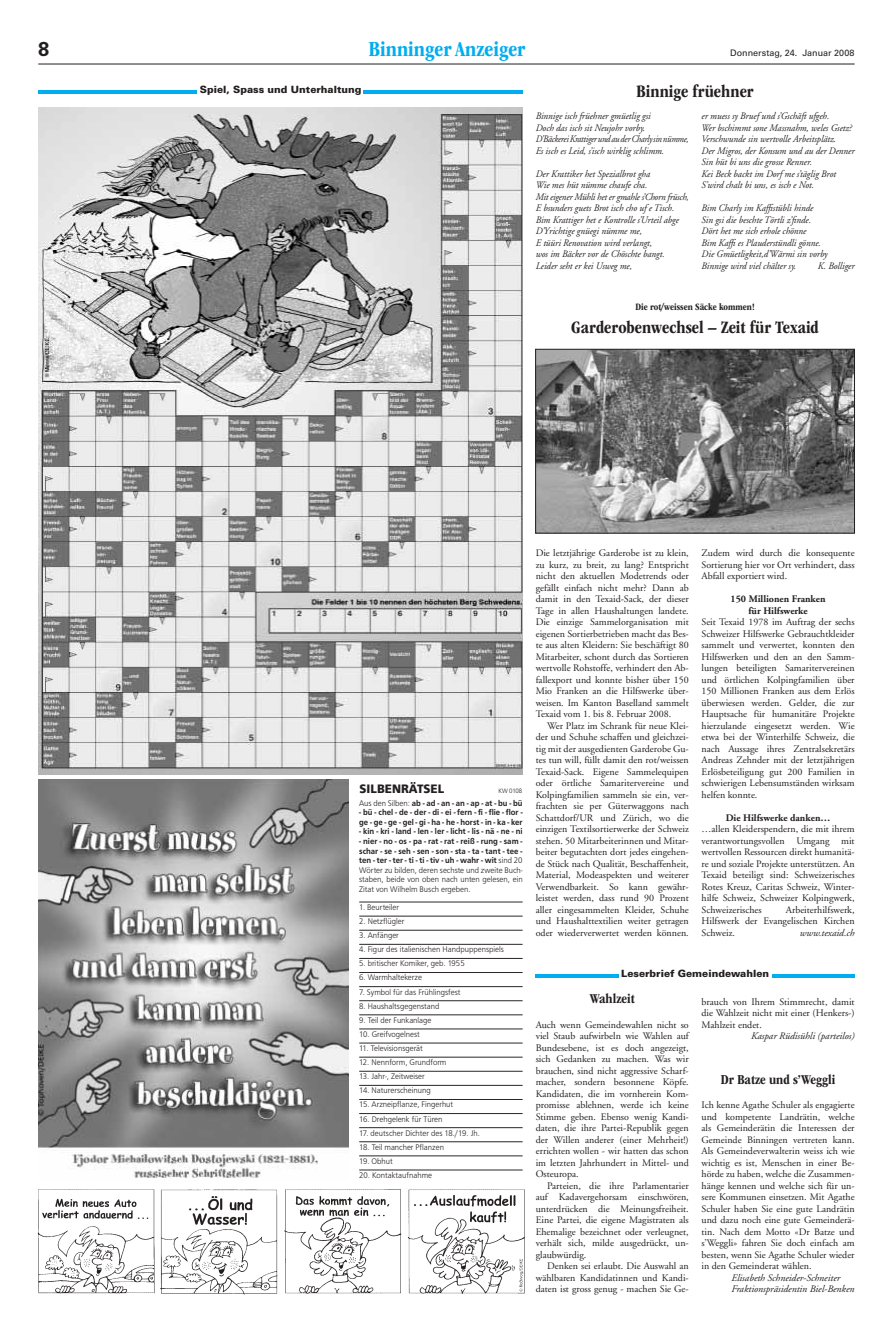
<style>
.page{position:relative;width:893px;height:1332px;background:#fff}
.page>*{position:absolute;margin:0;border:0;box-sizing:border-box;transform-origin:0 0}
.t1{font:700 condensed 22px "ITC Garamond Std";color:#00adef}
.t2{font:700 20px "Univers LT Std";color:#231f1f}
.t3{font:700 condensed 18px "ITC Garamond Std";color:#231f1f}
.t4{font:700 condensed 14px "ITC Garamond Std";color:#231f1f}
.t5{font:800 12.7px "Front Page";color:#231f1f;scale:.96 1}
.t6{font:10px/11.5px "Adobe Garamond";color:#231f1f;text-align:justify}
.t7{font:italic 10px/11.5px "Adobe Garamond";color:#231f1f;scale:.93 1}
.t8{font:italic 10px/11.5px "Adobe Garamond";color:#231f1f}
.t9{font:700 10px/11.5px "Adobe Garamond";color:#231f1f;text-align:center}
.t10{font:900 10px "Univers LT Std";color:#231f1f}
.t11{font:700 condensed 10px "ITC Garamond Std";color:#231f1f}
.t12{font:9px "Univers LT Std";color:#231f1f}
.t13{font:300 8.5px/9.6px "Front Page";color:#231f1f;text-align:justify;scale:.96 1}
.t14{font:700 8.5px/9.6px "Front Page";color:#231f1f;scale:.96 1}
.t15{font:300 6.6px "Front Page";letter-spacing:-.025em;color:#231f1f;scale:.96 1}
.s1{font-weight:300}
.s2{font-weight:700}
</style>
<div class="page">
<hr style="left:38px;top:64px;width:817px;height:1px;background:#231f1f">
<hr style="left:772px;top:974px;width:83px;height:4px;background:#00adef">
<hr style="left:536px;top:974px;width:83px;height:4px;background:#00adef">
<img style="left:537px;top:351px;width:316px;height:180px">
<div style="left:535px;top:349px;width:320px;height:184px;border:1px solid #231f1f"></div>
<hr style="left:364px;top:90px;width:159px;height:3px;background:#00adef">
<hr style="left:38px;top:90px;width:159px;height:3px;background:#00adef">
<img style="left:38px;top:108px;width:485px;height:667px">
<img style="left:37px;top:1189px;width:488px;height:106px">
<img style="left:38px;top:779px;width:311px;height:399px">
<svg style="left:359px;top:901px;width:164px;height:270px"></svg>
<h2 class="t2" style="left:38px;top:42px;width:13px">8</h2>
<h1 class="t1" style="left:369px;top:41px;width:158px">Binninger Anzeiger</h1>
<p class="t12" style="left:730px;top:50px;width:126px">Donnerstag, 24. Januar 2008</p>
<p class="t10" style="left:200px;top:86px;width:163px">Spiel, Spass und Unterhaltung</p>
<h3 class="t3" style="left:637px;top:85px;width:119px">Binnige früehner</h3>
<p class="t7" style="left:702px;top:111px;width:166px">er muess sy Bruef und s’Gschäft ufgeh.<br>Wer bschimmt sone Massnahm, weles Gsetz?<br>Verschwunde sin wertvolle Arbeitsplätz.<br>Der Migros, der Konsum und au der Denner Sin hüt bi uns die grosse Renner.<br>Kei Beck backt im Dorf me s’täglig Brot S’wird chalt bi uns, es isch e Not.</p>
<p class="t7" style="left:702px;top:203px;width:137px">Bim Charly im Kaffistübli hinde<br>Sin gsi die beschte Törtli z’finde.<br>Dört het me sich erhole chönne<br>Bim Kaffies Plauderstündli gönne.<br>Die Gmüetligkeit,d’Wärmi sin vorby Binnige wird viel chälter sy.</p>
<p class="t7" style="left:536px;top:111px;width:166px">Binnige isch früehner gmüetlig gsi<br>Doch das isch sit Neujohr vorby.<br>D’Bäckerei Krattiger und au der Charly sin nümme, Es isch es Leid, s’isch wirklig schlimm.</p>
<p class="t7" style="left:536px;top:169px;width:166px">Der Krattiker het Spezialbrot gha<br>Wie mes hüt nümme chaufe cha.<br>Mit eigener Mühli het er gmahle s’Chorn früsch, E bsunders guets Brot isch cho uf e Tisch.<br>Bim Krattiger het e Kontrolle s’Urteil abge D’Yrichtige gnüegi nümme me,<br>E tüüri Renovation wird verlangt,<br>wos im Bäcker vor de Chöschte bangt.<br>Leider seht er kei Usweg me,</p>
<p class="t7" style="left:818px;top:261px;width:41px">K. Bolliger</p>
<p class="t11" style="left:635px;top:303px;width:121px">Die rot/weissen Säcke kommen!</p>
<h3 class="t3" style="left:571px;top:320px;width:249px">Garderobenwechsel – Zeit für Texaid</h3>
<p class="t5" style="left:360px;top:784px;width:90px">SILBENRÄTSEL</p>
<p class="t15" style="left:498px;top:788px;width:26px">KW 0108</p>
<p class="t14" style="left:359px;top:799px;width:172px"><span class="s1">Aus den Silben:</span> ab - ad - an - an - ap - at - bu - bü</p>
<p class="t14" style="left:359px;top:808px;width:172px">- bü - chel - de - der - di - ei - fern - fi - flie - flor - ge - ge - ge - gel - gi - ha - he - horst - in - ka - ker</p>
<p class="t14" style="left:359px;top:828px;width:172px">- kin - kri - land - len - ler - licht - lis - nä - ne - ni</p>
<p class="t13" style="left:359px;top:837px;width:172px"><span class="s2">- nier - no - os - pa - rat - rat - reiß - rung - sam - schar - se - seh - sen - son - sta - ta - tant - tee - ten - ter - ter - ti - ti - tiv - uh - wahr - wit</span> sind 20<br>Wörter zu bilden, deren sechste und zweite Buch&shy;staben, beide von oben nach unten gelesen, ein Zitat von Wilhelm Busch ergeben.</p>
<p class="t13" style="left:359px;top:903px;width:43px">1. Beurteiler</p>
<p class="t13" style="left:359px;top:917px;width:49px">2. Netzflügler</p>
<p class="t13" style="left:359px;top:931px;width:43px">3. Anfänger</p>
<p class="t13" style="left:359px;top:945px;width:152px">4. Figur des italienischen Handpuppenspiels</p>
<p class="t13" style="left:359px;top:959px;width:111px">5. britischer Komiker, geb. 1955</p>
<p class="t13" style="left:359px;top:974px;width:67px">6. Warmhaltekerze</p>
<p class="t13" style="left:359px;top:988px;width:107px">7. Symbol für das Frühlingsfest</p>
<p class="t13" style="left:359px;top:1002px;width:85px">8. Haushaltsgegenstand</p>
<p class="t13" style="left:359px;top:1016px;width:77px">9. Teil der Funkanlage</p>
<p class="t13" style="left:359px;top:1030px;width:65px">10. Greifvogelnest</p>
<p class="t13" style="left:359px;top:1044px;width:68px">11. Televisionsgerät</p>
<p class="t13" style="left:359px;top:1058px;width:92px">12. Nennform, Grundform</p>
<p class="t13" style="left:359px;top:1072px;width:70px">13. Jahr-, Zeitweiser</p>
<p class="t13" style="left:359px;top:1086px;width:76px">14. Naturerscheinung</p>
<p class="t13" style="left:359px;top:1100px;width:99px">15. Arzneipflanze, Fingerhut</p>
<p class="t13" style="left:359px;top:1115px;width:88px">16. Drehgelenk für Türen</p>
<p class="t13" style="left:359px;top:1129px;width:127px">17. deutscher Dichter des 18./19. Jh.</p>
<p class="t13" style="left:359px;top:1143px;width:90px">18. Teil mancher Pflanzen</p>
<p class="t13" style="left:359px;top:1157px;width:37px">19. Obhut</p>
<p class="t13" style="left:359px;top:1171px;width:78px">20. Kontaktaufnahme</p>
<p class="t6" style="left:536px;top:548px;width:155px">Die letztjährige Garderobe ist zu klein, zu kurz, zu breit, zu lang? Entspricht nicht den aktuellen Modetrends oder gefällt einfach nicht mehr? Dann ab damit in den Texaid-Sack, der dieser Tage in allen Haushaltungen landete.<br>Die einzige Sammelorganisation mit eigenen Sortierbetrieben macht das Bes&shy;te aus alten Kleidern: Sie beschäftigt 80<br>Mitarbeiter, schont durch das Sortieren wertvolle Rohstoffe, verhindert den Ab&shy;fallexport und konnte bisher über 150<br>Mio Franken an die Hilfswerke über&shy;weisen. Im Kanton Baselland sammelt Texaid vom 1. bis 8. Februar 2008.</p>
<p class="t6" style="left:536px;top:721px;width:155px;text-indent:11px">Wer Platz im Schrank für neue Klei&shy;der und Schuhe schaffen und gleichzei&shy;tig mit der ausgedienten Garderobe Gu&shy;tes tun will, füllt damit den rot/weissen Texaid-Sack. Eigene Sammelequipen oder örtliche Samaritervereine und Kolpingfamilien sammeln sie ein, ver&shy;frachten sie per Güterwaggons nach Schattdorf/UR und Zürich, wo die einzigen Textilsortierwerke der Schweiz stehen. 50 Mitarbeiterinnen und Mitar&shy;beiter begutachten dort jedes eingehen&shy;de Stück nach Qualität, Beschaffenheit, Material, Modeaspekten und weiterer Verwendbarkeit. So kann gewähr&shy;leistet werden, dass rund 90 Prozent aller eingesammelten Kleider, Schuhe und Haushalttextilien weiter getragen oder wiederverwertet werden können.</p>
<p class="t6" style="left:702px;top:548px;width:155px">Zudem wird durch die konsequente Sortierung hier vor Ort verhindert, dass Abfall exportiert wird.</p>
<p class="t9" style="left:731px;top:594px;width:97px">150 Millionen Franken für Hilfswerke</p>
<p class="t6" style="left:702px;top:617px;width:155px">Seit Texaid 1978 im Auftrag der sechs Schweizer Hilfswerke Gebrauchtkleider sammelt und verwertet, konnten den Hilfswerken und den an den Samm&shy;lungen beteiligten Samaritervereinen und örtlichen Kolpingfamilien über 150 Millionen Franken aus dem Erlös überwiesen werden. Gelder, die zur Hauptsache für humanitäre Projekte hierzulande eingesetzt werden. Wie etwa bei der Winterhilfe Schweiz, die nach Aussage ihres Zentralsekretärs Andreas Zehnder mit der letztjährigen Erlösbeteiligung gut 200 Familien in schwierigen Lebensumständen wirksam helfen konnte.</p>
<p class="t9" style="left:726px;top:813px;width:106px">Die Hilfswerke danken…</p>
<p class="t6" style="left:702px;top:824px;width:155px">…allen Kleiderspendern, die mit ihrem verantwortungsvollen Umgang mit wertvollen Ressourcen direkt humanitä&shy;re und soziale Projekte unterstützen. An Texaid beteiligt sind: Schweizerisches Rotes Kreuz, Caritas Schweiz, Winter&shy;hilfe Schweiz, Schweizer Kolpingwerk, Schweizerisches</p>
<p class="t6" style="left:702px;top:905px;width:155px;text-indent:84px">Arbeiterhilfswerk, Hilfswerk der Evangelischen Kirchen Schweiz.</p>
<p class="t8" style="left:800px;top:928px;width:56px">www.texaid.ch</p>
<p class="t10" style="left:621px;top:970px;width:149px">Leserbrief Gemeindewahlen</p>
<h3 class="t4" style="left:590px;top:993px;width:47px">Wahlzeit</h3>
<p class="t6" style="left:536px;top:1020px;width:155px">Auch wenn Gemeindewahlen nicht so viel Staub aufwirbeln wie Wahlen auf Bundesebene, ist es doch angezeigt, sich Gedanken zu machen. Was wir brauchen, sind nicht aggressive Scharf&shy;macher, sondern besonnene Köpfe.<br>Kandidaten, die im vornherein Kom&shy;promisse ablehnen, werde ich keine Stimme geben. Ebenso wenig Kandi&shy;daten, die ihre Partei-Republik gegen der Willen anderer (einer Mehrheit!) errichten wollen - wir hatten das schon im letzten Jahrhundert in Mittel- und Osteuropa.</p>
<p class="t6" style="left:536px;top:1181px;width:155px;text-indent:11px">Parteien, die ihre Parlamentarier auf Kadavergehorsam einschwören, unterdrücken die Meinungsfreiheit.<br>Eine Partei, die eigene Magistraten als Ehemalige bezeichnet oder verleugnet, verhält sich, milde ausgedrückt, un&shy;glaubwürdig.</p>
<p class="t6" style="left:536px;top:1261px;width:155px;text-indent:11px">Denken sei erlaubt. Die Auswahl an wählbaren Kandidatinnen und Kandi&shy;daten ist gross genug - machen Sie Ge-</p>
<p class="t6" style="left:702px;top:997px;width:155px">brauch von Ihrem Stimmrecht, damit die Wahlzeit nicht mit einer (Henkers-)<br>Mahlzeit endet.</p>
<p class="t8" style="left:751px;top:1031px;width:105px">Kaspar Rüdisühli (parteilos)</p>
<h3 class="t4" style="left:721px;top:1074px;width:116px">Dr Batze und s’Weggli</h3>
<p class="t6" style="left:702px;top:1100px;width:155px">Ich kenne Agathe Schuler als engagierte und kompetente Landrätin, welche als Gemeinderätin die Interessen der Gemeinde Binningen vertreten kann.<br>Als Gemeindeverwalterin weiss ich wie wichtig es ist, Menschen in einer Be&shy;hörde zu haben, welche die Zusammen&shy;hänge kennen und welche sich für un&shy;sere Kommunen einsetzen. Mit Agathe Schuler haben Sie eine gute Landrätin und dazu noch eine gute Gemeinderä&shy;tin. Nach dem Motto «Dr Batze und s’Weggli» fahren Sie doch einfach am besten, wenn Sie Agathe Schuler wieder in den Gemeinderat wählen.</p>
<p class="t8" style="left:731px;top:1273px;width:125px">Elisabeth Schneider-Schneiter<br>Fraktionspräsidentin Biel-Benken</p>
</div>
